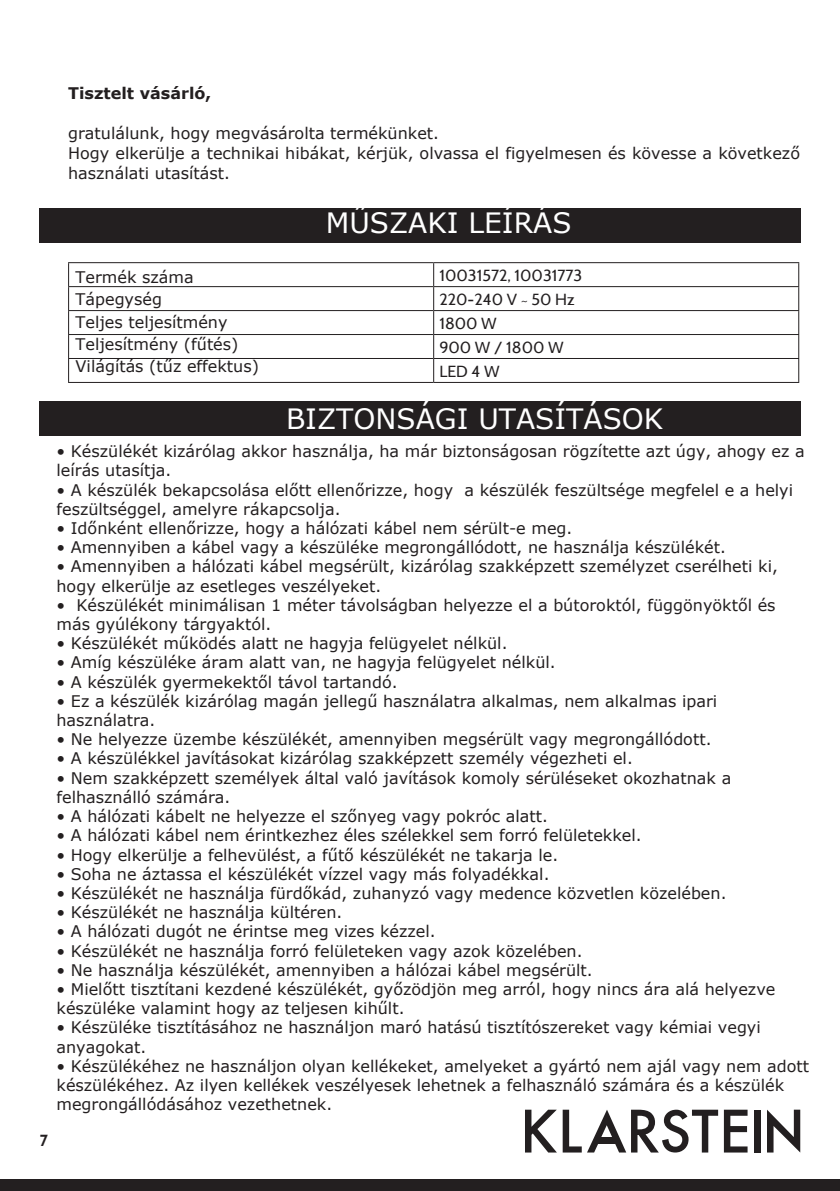
<style>
.page{position:relative;width:840px;height:1191px;background:#fff}
.page>*{position:absolute;margin:0;border:0;box-sizing:border-box;transform-origin:0 0}
.t1{font:28px "Verdana";color:#fff}
.t2{font:16px/19.2px "Verdana";color:#231f20}
.t3{font:16px/24px "Cabin";color:#231f20}
.t4{font:700 16px "Verdana";color:#231f20}
.t5{font:700 16px "Cabin";color:#231f20}
</style>
<div class="page">
<div style="left:0;top:1179px;width:839px;height:12px;background:#231f20"></div>
<svg style="left:525px;top:1109px;width:31px;height:43px"></svg>
<svg style="left:723px;top:1109px;width:24px;height:43px"></svg>
<div style="left:753px;top:1109px;width:7px;height:43px;background:#231f20"></div>
<svg style="left:562px;top:1109px;width:155px;height:43px"></svg>
<div style="left:594px;top:1137px;width:24px;height:6px;background:#231f20"></div>
<svg style="left:767px;top:1109px;width:32px;height:43px"></svg>
<div style="left:40px;top:208px;width:760px;height:34px;background:#231f20"></div>
<div style="left:40px;top:401px;width:760px;height:35px;background:#231f20"></div>
<hr style="left:68px;top:262px;width:365px;height:1px;background:#231f20">
<hr style="left:433px;top:262px;width:365px;height:1px;background:#231f20">
<hr style="left:68px;top:286px;width:365px;height:1px;background:#231f20">
<hr style="left:433px;top:286px;width:365px;height:1px;background:#231f20">
<hr style="left:68px;top:310px;width:365px;height:1px;background:#231f20">
<hr style="left:433px;top:310px;width:365px;height:1px;background:#231f20">
<hr style="left:68px;top:334px;width:365px;height:1px;background:#231f20">
<hr style="left:433px;top:334px;width:365px;height:1px;background:#231f20">
<hr style="left:68px;top:358px;width:365px;height:1px;background:#231f20">
<svg style="left:68px;top:263px;width:1px;height:119px"></svg>
<hr style="left:433px;top:358px;width:365px;height:1px;background:#231f20">
<svg style="left:433px;top:263px;width:1px;height:119px"></svg>
<hr style="left:68px;top:382px;width:365px;height:1px;background:#231f20">
<hr style="left:433px;top:382px;width:365px;height:1px;background:#231f20">
<p class="t5" style="left:40px;top:1130px;width:10px">7</p>
<p class="t4" style="left:68px;top:81px;width:145px">Tisztelt vásárló,</p>
<p class="t2" style="left:68px;top:123px;width:733px;line-height:20px">gratulálunk, hogy megvásárolta termékünket.<br>Hogy elkerülje a technikai hibákat, kérjük, olvassa el figyelmesen és kövesse a következő használati utasítást.</p>
<h1 class="t1" style="left:325px;top:204px;width:247px">MŰSZAKI LEÍRÁS</h1>
<p class="t2" style="left:76px;top:266px;width:185px;line-height:22.4px">Termék száma<br>Tápegység<br>Teljes teljesítmény<br>Teljesítmény (fűtés)<br>Világítás (tűz effektus)</p>
<p class="t3" style="left:439px;top:263px;width:144px">10031572, 10031773<br>220-240 V ~ 50 Hz<br>1800 W<br>900 W / 1800 W<br>LED 4 W</p>
<h1 class="t1" style="left:286px;top:400px;width:378px">BIZTONSÁGI UTASÍTÁSOK</h1>
<p class="t2" style="left:56px;top:441px;width:749px">• Készülékét kizárólag akkor használja, ha már biztonságosan rögzítette azt úgy, ahogy ez a leírás utasítja.</p>
<p class="t2" style="left:56px;top:480px;width:737px">• A készülék bekapcsolása előtt ellenőrizze, hogy a készülék feszültsége megfelel e a helyi feszültséggel, amelyre rákapcsolja.</p>
<p class="t2" style="left:56px;top:518px;width:517px">• Időnként ellenőrizze, hogy a hálózati kábel nem sérült-e meg.</p>
<p class="t2" style="left:56px;top:537px;width:670px">• Amennyiben a kábel vagy a készüléke megrongállódott, ne használja készülékét.</p>
<p class="t2" style="left:56px;top:557px;width:722px">• Amennyiben a hálózati kábel megsérült, kizárólag szakképzett személyzet cserélheti ki, hogy elkerülje az esetleges veszélyeket.</p>
<p class="t2" style="left:56px;top:595px;width:720px">• Készülékét minimálisan 1 méter távolságban helyezze el a bútoroktól, függönyöktől és más gyúlékony tárgyaktól.</p>
<p class="t2" style="left:56px;top:633px;width:452px">• Készülékét működés alatt ne hagyja felügyelet nélkül.</p>
<p class="t2" style="left:56px;top:653px;width:500px">• Amíg készüléke áram alatt van, ne hagyja felügyelet nélkül.</p>
<p class="t2" style="left:56px;top:672px;width:342px">• A készülék gyermekektől távol tartandó.</p>
<p class="t2" style="left:56px;top:691px;width:661px">• Ez a készülék kizárólag magán jellegű használatra alkalmas, nem alkalmas ipari használatra.</p>
<p class="t2" style="left:56px;top:729px;width:656px">• Ne helyezze üzembe készülékét, amennyiben megsérült vagy megrongállódott.</p>
<p class="t2" style="left:56px;top:749px;width:577px">• A készülékkel javításokat kizárólag szakképzett személy végezheti el.</p>
<p class="t2" style="left:56px;top:768px;width:676px">• Nem szakképzett személyek által való javítások komoly sérüléseket okozhatnak a felhasználló számára.</p>
<p class="t2" style="left:56px;top:806px;width:492px">• A hálózati kábelt ne helyezze el szőnyeg vagy pokróc alatt.</p>
<p class="t2" style="left:56px;top:825px;width:586px">• A hálózati kábel nem érintkezhez éles szélekkel sem forró felületekkel.</p>
<p class="t2" style="left:56px;top:845px;width:503px">• Hogy elkerülje a felhevülést, a fűtő készülékét ne takarja le.</p>
<p class="t2" style="left:56px;top:864px;width:494px">• Soha ne áztassa el készülékét vízzel vagy más folyadékkal.</p>
<p class="t2" style="left:56px;top:883px;width:671px">• Készülékét ne használja fürdőkád, zuhanyzó vagy medence közvetlen közelében.</p>
<p class="t2" style="left:56px;top:902px;width:287px">• Készülékét ne használja kültéren.</p>
<p class="t2" style="left:56px;top:921px;width:380px">• A hálózati dugót ne érintse meg vizes kézzel.</p>
<p class="t2" style="left:56px;top:941px;width:527px">• Készülékét ne használja forró felületeken vagy azok közelében.</p>
<p class="t2" style="left:56px;top:960px;width:537px">• Ne használja készülékét, amennyiben a hálózai kábel megsérült.</p>
<p class="t2" style="left:56px;top:979px;width:720px">• Mielőtt tisztítani kezdené készülékét, győzödjön meg arról, hogy nincs ára alá helyezve készüléke valamint hogy az teljesen kihűlt.</p>
<p class="t2" style="left:56px;top:1017px;width:705px">• Készüléke tisztításához ne használjon maró hatású tisztítószereket vagy kémiai vegyi anyagokat.</p>
<p class="t2" style="left:56px;top:1056px;width:753px">• Készülékéhez ne használjon olyan kellékeket, amelyeket a gyártó nem ajál vagy nem adott készülékéhez. Az ilyen kellékek veszélyesek lehetnek a felhasználó számára és a készülék megrongállódásához vezethetnek.</p>
</div>
